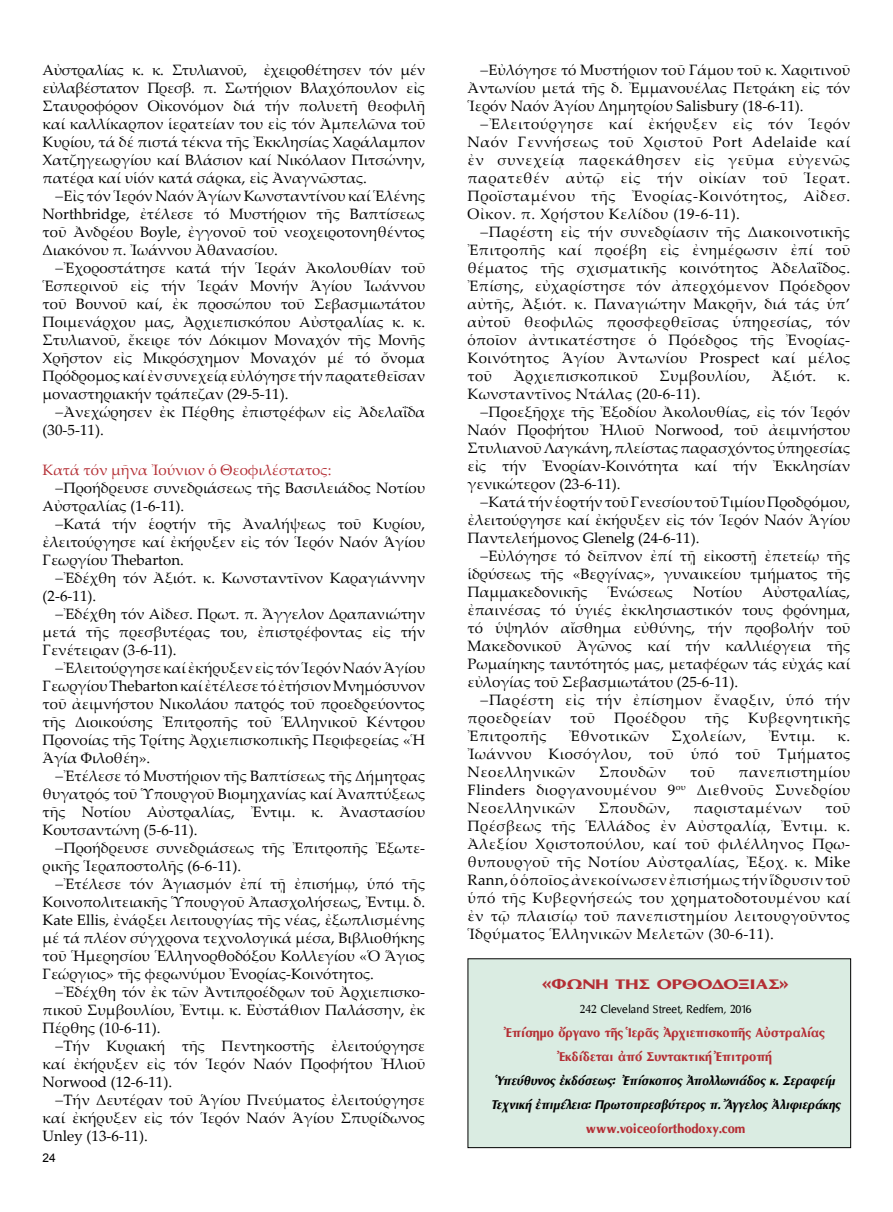
<style>
.page{position:relative;width:893px;height:1212px;background:#fff}
.page>*{position:absolute;margin:0;border:0;box-sizing:border-box;transform-origin:0 0}
.t1{font:700 18px "Mg Optima UC Pol";color:#b42e34;scale:1.3 1}
.t2{font:italic 700 16.5px/24px "Mg Optima UC Pol";color:#000;text-align:center;scale:.9 1}
.t3{font:700 16.5px/24px "Mg Optima UC Pol";color:#b42e34;text-align:center;scale:.95 1}
.t4{font:15px/18px "Palatino Linotype";color:#000;text-align:justify}
.t5{font:15px/18px "Palatino Linotype";letter-spacing:.03em;color:#000}
.t6{font:15px "Palatino Linotype";letter-spacing:.02em;color:#000}
.t7{font:15px "Palatino Linotype";color:#b42e34}
.t8{font:15px "Mg Optima UC Pol";color:#000;scale:.95 1}
.t9{font:12px "Arial";color:#000}
</style>
<div class="page">
<div style="left:468px;top:959px;width:383px;height:188px;background:#daece2"></div>
<div style="left:468px;top:958px;width:383px;height:190px;border:1px solid #000"></div>
<p class="t4" style="left:43px;top:60px;width:384px">Αὐστραλίας κ. κ. Στυλιανοῦ, ἐχειροθέτησεν τόν μέν εὐλαβέστατον Πρεσβ. π. Σωτήριον Βλαχόπουλον εἰς Σταυροφόρον Οἰκονόμον διά τήν πολυετῆ θεοφιλῆ καί καλλίκαρπον ἱερατείαν του εἰς τόν Ἀμπελῶνα τοῦ Κυρίου, τά δέ πιστά τέκνα τῆς Ἐκκλησίας Χαράλαμπον Χατζηγεωργίου καί Βλάσιον καί Νικόλαον Πιτσώνην, πατέρα καί υἱόν κατά σάρκα, εἰς Ἀναγνῶστας.</p>
<p class="t4" style="left:43px;top:186px;width:384px;text-indent:21px">Εἰς τόν Ἱερόν Ναόν Ἁγίων Κωνσταντίνου καί Ἑλένης Northbridge, ἐτέλεσε τό Μυστήριον τῆς Βαπτίσεως τοῦ Ἀνδρέου Boyle, ἐγγονοῦ τοῦ νεοχειροτονηθέντος Διακόνου π. Ἰωάννου Ἀθανασίου.</p>
<p class="t4" style="left:43px;top:258px;width:384px;text-indent:21px">Ἐχοροστάτησε κατά τήν Ἱεράν Ἀκολουθίαν τοῦ Ἑσπερινοῦ εἰς τήν Ἱεράν Μονήν Ἁγίου Ἰωάννου τοῦ Βουνοῦ καί, ἐκ προσώπου τοῦ Σεβασμιωτάτου Ποιμενάρχου μας, Ἀρχιεπισκόπου Αὐστραλίας κ. κ.<br>Στυλιανοῦ, ἔκειρε τόν Δόκιμον Μοναχόν τῆς Μονῆς Χρῆστον εἰς Μικρόσχημον Μοναχόν μέ τό ὄνομα Πρόδρομος καί ἐν συνεχείᾳ εὐλόγησε τήν παρατεθεῖσαν μοναστηριακήν τράπεζαν (29-5-11).</p>
<p class="t4" style="left:43px;top:402px;width:384px;text-indent:21px">Ἀνεχώρησεν ἐκ Πέρθης ἐπιστρέφων εἰς Ἀδελαΐδα (30-5-11).</p>
<p class="t7" style="left:43px;top:460px;width:290px">Κατά τόν μῆνα Ἰούνιον ὁ Θεοφιλέστατoς:</p>
<p class="t4" style="left:43px;top:479px;width:384px;text-indent:21px">Προήδρευσε συνεδριάσεως τῆς Βασιλειάδος Νοτίου<br>Αὐστραλίας (1-6-11).</p>
<p class="t4" style="left:43px;top:515px;width:384px;text-indent:21px">Κατά τήν ἑορτήν τῆς Ἀναλήψεως τοῦ Κυρίου, ἐλειτούργησε καί ἐκήρυξεν εἰς τόν Ἱερόν Ναόν Ἁγίου Γεωργίου Thebarton.</p>
<p class="t4" style="left:43px;top:569px;width:384px;text-indent:21px">Ἐδέχθη τόν Ἀξιότ. κ. Κωνσταντῖνον Καραγιάννην (2-6-11).</p>
<p class="t4" style="left:43px;top:605px;width:384px;text-indent:21px">Ἐδέχθη τόν Αἰδεσ. Πρωτ. π. Ἄγγελον Δραπανιώτην μετά τῆς πρεσβυτέρας του, ἐπιστρέφοντας εἰς τήν Γενέτειραν (3-6-11).</p>
<p class="t4" style="left:43px;top:659px;width:384px;text-indent:21px">Ἐλειτούργησε καί ἐκήρυξεν εἰς τόν Ἱερόν Ναόν Ἁγίου Γεωργίου Thebarton καί ἐτέλεσε τό ἐτήσιον Μνημόσυνον τοῦ ἀειμνήστου Νικολάου πατρός τοῦ προεδρεύοντος τῆς Διοικούσης Ἐπιτροπῆς τοῦ Ἑλληνικοῦ Κέντρου Προνοίας τῆς Τρίτης Ἀρχιεπισκοπικῆς Περιφερείας «Ἡ Ἁγία Φιλοθέη».</p>
<p class="t4" style="left:43px;top:767px;width:384px;text-indent:21px">Ἐτέλεσε τό Μυστήριον τῆς Βαπτίσεως τῆς Δήμητρας θυγατρός τοῦ Ὑπουργοῦ Βιομηχανίας καί Ἀναπτύξεως τῆς Νοτίου Αὐστραλίας, Ἐντιμ. κ. Ἀναστασίου Κουτσαντώνη (5-6-11).</p>
<p class="t4" style="left:43px;top:839px;width:384px;text-indent:21px">Προήδρευσε συνεδριάσεως τῆς Ἐπιτροπῆς Ἐξωτε&shy;ρικῆς Ἱεραποστολῆς (6-6-11).</p>
<p class="t4" style="left:43px;top:875px;width:384px;text-indent:21px">Ἐτέλεσε τόν Ἁγιασμόν ἐπί τῇ ἐπισήμῳ, ὑπό τῆς Κοινοπολιτειακῆς Ὑπουργοῦ Ἀπασχολήσεως, Ἐντιμ. δ.<br>Kate Ellis, ἐνάρξει λειτουργίας τῆς νέας, ἐξωπλισμένης μέ τά πλέον σύγχρονα τεχνολογικά μέσα, Βιβλιοθήκης τοῦ Ἡμερησίου Ἑλληνορθοδόξου Κολλεγίου «Ὁ Ἅγιος Γεώργιος» τῆς φερωνύμου Ἐνορίας-Κοινότητος.</p>
<p class="t4" style="left:43px;top:983px;width:384px;text-indent:21px">Ἐδέχθη τόν ἐκ τῶν Ἀντιπροέδρων τοῦ Ἀρχιεπισκο&shy;πικοῦ Συμβουλίου, Ἐντιμ. κ. Εὐστάθιον Παλάσσην, ἐκ Πέρθης (10-6-11).</p>
<p class="t4" style="left:43px;top:1037px;width:384px;text-indent:21px">Τήν Κυριακή τῆς Πεντηκοστῆς ἐλειτούργησε καί ἐκήρυξεν εἰς τόν Ἱερόν Ναόν Προφήτου Ἠλιοῦ Norwood (12-6-11).</p>
<p class="t4" style="left:43px;top:1091px;width:384px;text-indent:21px">Τήν Δευτέραν τοῦ Ἁγίου Πνεύματος ἐλειτούργησε καί ἐκήρυξεν εἰς τόν Ἱερόν Ναόν Ἁγίου Σπυρίδωνος Unley (13-6-11).</p>
<p class="t9" style="left:43px;top:1150px;width:15px">24</p>
<p class="t4" style="left:468px;top:60px;width:384px;text-indent:21px">Εὐλόγησε τό Μυστήριον τοῦ Γάμου τοῦ κ. Χαριτινοῦ Ἀντωνίου μετά τῆς δ. Ἐμμανουέλας Πετράκη εἰς τόν Ἱερόν Ναόν Ἁγίου Δημητρίου Salisbury (18-6-11).</p>
<p class="t4" style="left:468px;top:114px;width:384px;text-indent:22px">Ἐλειτούργησε καί ἐκήρυξεν εἰς τόν Ἱερόν Ναόν Γεννήσεως τοῦ Χριστοῦ Port Adelaide καί ἐν συνεχείᾳ παρεκάθησεν εἰς γεῦμα εὐγενῶς παρατεθέν αὐτῷ εἰς τήν οἰκίαν τοῦ Ἱερατ.<br>Προϊσταμένου τῆς Ἐνορίας-Κοινότητος, Αἰδεσ.<br>Οἰκον. π. Χρήστου Κελίδου (19-6-11).</p>
<p class="t4" style="left:468px;top:222px;width:384px;text-indent:21px">Παρέστη εἰς τήν συνεδρίασιν τῆς Διακοινοτικῆς Ἐπιτροπῆς καί προέβη εἰς ἐνημέρωσιν ἐπί τοῦ θέματος τῆς σχισματικῆς κοινότητος Ἀδελαΐδος.<br>Ἐπίσης, εὐχαρίστησε τόν ἀπερχόμενον Πρόεδρον αὐτῆς, Ἀξιότ. κ. Παναγιώτην Μακρῆν, διά τάς ὑπ’ αὐτοῦ θεοφιλῶς προσφερθεῖσας ὑπηρεσίας, τόν ὁποῖον ἀντικατέστησε ὁ Πρόεδρος τῆς Ἐνορίας-Κοινότητος Ἁγίου Ἀντωνίου Prospect καί μέλος τοῦ</p>
<p class="t6" style="left:513px;top:365px;width:126px">Ἀρχιεπισκοπικοῦ</p>
<p class="t6" style="left:659px;top:365px;width:92px">Συμβουλίου,</p>
<p class="t4" style="left:771px;top:366px;width:46px">Ἀξιότ.</p>
<p class="t4" style="left:838px;top:366px;width:14px">κ.</p>
<p class="t6" style="left:468px;top:383px;width:234px">Κωνσταντῖνος Ντάλας (20-6-11).</p>
<p class="t4" style="left:489px;top:402px;width:363px">Προεξῆρχε τῆς Ἐξοδίου Ἀκολουθίας, εἰς τόν Ἱερόν</p>
<p class="t4" style="left:468px;top:420px;width:384px">Ναόν Προφήτου Ἠλιοῦ Norwood, τοῦ ἀειμνήστου</p>
<p class="t4" style="left:468px;top:438px;width:384px">Στυλιανοῦ Λαγκάνη, πλείστας παρασχόντος ὑπηρεσίας</p>
<p class="t4" style="left:468px;top:456px;width:384px">εἰς τήν Ἐνορίαν-Κοινότητα καί τήν Ἐκκλησίαν</p>
<p class="t4" style="left:468px;top:474px;width:155px">γενικώτερον (23-6-11).</p>
<p class="t4" style="left:489px;top:492px;width:363px">Κατά τήν ἑορτήν τοῦ Γενεσίου τοῦ Τιμίου Προδρόμου,</p>
<p class="t4" style="left:468px;top:510px;width:384px">ἐλειτούργησε καί ἐκήρυξεν εἰς τόν Ἱερόν Ναόν Ἁγίου</p>
<p class="t4" style="left:468px;top:528px;width:233px">Παντελεήμονος Glenelg (24-6-11).</p>
<p class="t4" style="left:489px;top:546px;width:363px">Εὐλόγησε τό δεῖπνον ἐπί τῇ εἰκοστῇ ἐπετείῳ τῆς</p>
<p class="t4" style="left:468px;top:564px;width:384px">ἱδρύσεως τῆς «Βεργίνας», γυναικείου τμήματος τῆς</p>
<p class="t4" style="left:468px;top:582px;width:122px">Παμμακεδονικῆς</p>
<p class="t4" style="left:608px;top:582px;width:67px">Ἑνώσεως</p>
<p class="t4" style="left:693px;top:582px;width:51px">Νοτίου</p>
<p class="t4" style="left:468px;top:582px;width:384px;text-indent:295px">Αὐστραλίας, ἐπαινέσας τό ὑγιές ἐκκλησιαστικόν τους φρόνημα, τό ὑψηλόν αἴσθημα εὐθύνης, τήν προβολήν τοῦ Μακεδονικοῦ Ἀγῶνος καί τήν καλλιέργεια τῆς Ρωμαίηκης ταυτότητός μας, μεταφέρων τάς εὐχάς καί εὐλογίας τοῦ Σεβασμιωτάτου (25-6-11).</p>
<p class="t5" style="left:468px;top:690px;width:384px;text-indent:21px">Παρέστη εἰς τήν ἐπίσημον ἔναρξιν, ὑπό τήν προεδρείαν</p>
<p class="t4" style="left:570px;top:708px;width:26px">τοῦ</p>
<p class="t5" style="left:614px;top:708px;width:73px">Προέδρου</p>
<p class="t4" style="left:705px;top:708px;width:26px">τῆς</p>
<p class="t5" style="left:748px;top:708px;width:104px">Κυβερνητικῆς</p>
<p class="t5" style="left:468px;top:726px;width:81px">Ἐπιτροπῆς</p>
<p class="t5" style="left:569px;top:726px;width:82px">Ἐθνοτικῶν</p>
<p class="t5" style="left:671px;top:726px;width:76px">Σχολείων,</p>
<p class="t4" style="left:768px;top:726px;width:48px">Ἐντιμ.</p>
<p class="t4" style="left:468px;top:726px;width:384px;text-indent:370px">κ.<br>Ἰωάννου Κιοσόγλου, τοῦ ὑπό τοῦ Τμήματος Νεοελληνικῶν</p>
<p class="t4" style="left:468px;top:762px;width:384px;text-indent:271px">πανεπιστημίου Flinders διοργανουμένου 9<sup>ου</sup> Διεθνοῦς Συνεδρίου Νεοελληνικῶν</p>
<p class="t5" style="left:599px;top:762px;width:69px">Σπουδῶν</p>
<p class="t4" style="left:690px;top:762px;width:26px">τοῦ</p>
<p class="t5" style="left:599px;top:798px;width:73px">Σπουδῶν,</p>
<p class="t5" style="left:694px;top:798px;width:110px">παρισταμένων</p>
<p class="t4" style="left:468px;top:798px;width:384px;text-indent:358px">τοῦ Πρέσβεως τῆς Ἑλλάδος ἐν Αὐστραλίᾳ, Ἐντιμ. κ.<br>Ἀλεξίου Χριστοπούλου, καί τοῦ φιλέλληνος Πρω&shy;θυπουργοῦ τῆς Νοτίου Αὐστραλίας, Ἐξοχ. κ. Mike Rann, ὁ ὁποῖος ἀνεκοίνωσεν ἐπισήμως τήν ἵδρυσιν τοῦ ὑπό τῆς Κυβερνήσεώς του χρηματοδοτουμένου καί ἐν τῷ πλαισίῳ τοῦ πανεπιστημίου λειτουργοῦντος Ἱδρύματος Ἑλληνικῶν Μελετῶν (30-6-11).</p>
<p class="t1" style="left:542px;top:975px;width:192px">«ΦΩΝΗ ΤΗΣ ΟΡΘΟΔΟΞΙΑΣ»</p>
<p class="t8" style="left:580px;top:1002px;width:182px">242 Cleveland Street, Redfern, 2016</p>
<p class="t3" style="left:506px;top:1020px;width:337px">Ἐπίσημο ὄργανο τῆς Ἱερᾶς Ἀρχιεπισκοπῆς Αὐστραλίας<br>Ἐκδίδεται ἀπό Συντακτική Ἐπιτροπή</p>
<p class="t2" style="left:491px;top:1068px;width:390px">Ὑπεύθυνος ἐκδόσεως: Ἐπίσκοπος Ἀπολλωνιάδος κ. Σεραφείμ<br>Τεχνική ἐπιμέλεια: Πρωτοπρεσβύτερος π. Ἄγγελος Ἀλιφιεράκης</p>
<p class="t3" style="left:586px;top:1116px;width:169px">www.voiceoforthodoxy.com</p>
</div>
